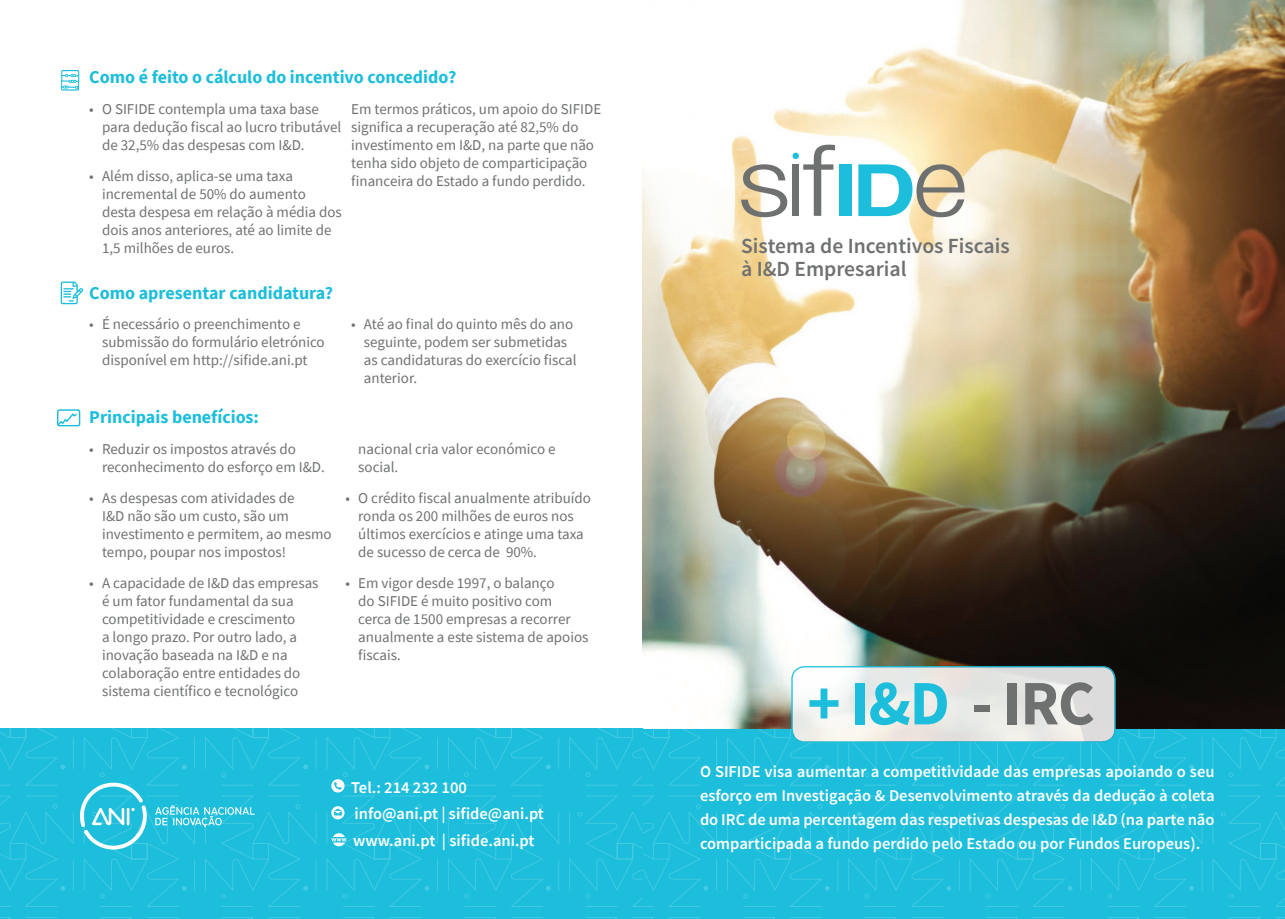
<style>
.page{position:relative;width:1285px;height:919px;background:#fff}
.page>*{position:absolute;margin:0;border:0;box-sizing:border-box;transform-origin:0 0}
.t1{font:700 63.3px "Source Sans Pro";color:#1cbedc}
.t2{font:600 21.6px/23px "Source Sans Pro";color:#6f7171}
.t3{font:700 18px "Source Sans Pro";color:#1cbedc}
.t4{font:600 16.5px/24px "Source Sans Pro";color:#fff;text-align:justify}
.t5{font:600 16.5px/26.8px "Source Sans Pro";color:#fff}
.t6{font:15px/18px "Source Sans Pro";color:#6f7171}
.s1{color:#6f7171}
</style>
<div class="page">
<img style="left:642px;top:0;width:642px;height:729px">
<div style="left:838px;top:164px;width:13px;height:52px;background:#1cbedc"></div>
<svg style="left:858px;top:164px;width:106px;height:53px"></svg>
<svg style="left:741px;top:145px;width:93px;height:72px"></svg>
<svg style="left:61px;top:70px;width:18px;height:21px"></svg>
<div style="left:0;top:729px;width:642px;height:189px;background:#1cbedc"></div>
<hr style="left:558px;top:737px;width:1px;height:32px;background:#fff">
<svg style="left:585px;top:917px;width:32px;height:1px"></svg>
<hr style="left:464px;top:906px;width:32px;height:1px;background:#fff">
<svg style="left:464px;top:917px;width:32px;height:1px"></svg>
<hr style="left:343px;top:906px;width:32px;height:1px;background:#fff">
<svg style="left:343px;top:917px;width:32px;height:1px"></svg>
<hr style="left:511px;top:916px;width:32px;height:1px;background:#fff">
<svg style="left:448px;top:795px;width:111px;height:111px"></svg>
<hr style="left:389px;top:916px;width:32px;height:1px;background:#fff">
<svg style="left:221px;top:917px;width:33px;height:1px"></svg>
<svg style="left:100px;top:917px;width:32px;height:1px"></svg>
<hr style="left:268px;top:916px;width:32px;height:1px;background:#fff">
<hr style="left:147px;top:916px;width:32px;height:1px;background:#fff">
<hr style="left:25px;top:916px;width:32px;height:1px;background:#fff">
<svg style="left:448px;top:729px;width:102px;height:56px"></svg>
<svg style="left:61px;top:281px;width:22px;height:23px"></svg>
<div style="left:57px;top:409px;width:23px;height:17px;border:1px solid #1cbedc;border-radius:2px"></div>
<svg style="left:57px;top:412px;width:21px;height:15px"></svg>
<div style="left:642px;top:729px;width:642px;height:189px;background:#1cbedc"></div>
<svg style="left:1212px;top:729px;width:72px;height:56px;background:#1ebedc"></svg>
<hr style="left:1201px;top:737px;width:1px;height:32px;background:#fff">
<hr style="left:1079px;top:737px;width:1px;height:32px;background:#fff">
<hr style="left:958px;top:737px;width:1px;height:32px;background:#fff">
<hr style="left:1228px;top:906px;width:32px;height:1px;background:#fff">
<svg style="left:1228px;top:916px;width:32px;height:2px"></svg>
<hr style="left:1107px;top:906px;width:32px;height:1px;background:#fff">
<svg style="left:1107px;top:916px;width:32px;height:2px"></svg>
<hr style="left:985px;top:906px;width:32px;height:1px;background:#fff">
<svg style="left:985px;top:916px;width:33px;height:2px"></svg>
<hr style="left:1153px;top:916px;width:32px;height:1px;background:#fff">
<svg style="left:1090px;top:795px;width:112px;height:111px;background:#1ebedc"></svg>
<hr style="left:1032px;top:916px;width:32px;height:1px;background:#fff">
<svg style="left:969px;top:742px;width:103px;height:43px;background:#1ebedc"></svg>
<hr style="left:837px;top:737px;width:1px;height:32px;background:#fff">
<hr style="left:716px;top:737px;width:1px;height:32px;background:#fff">
<hr style="left:864px;top:906px;width:32px;height:1px;background:#fff">
<svg style="left:864px;top:916px;width:32px;height:2px"></svg>
<hr style="left:743px;top:906px;width:32px;height:1px;background:#fff">
<svg style="left:743px;top:916px;width:32px;height:2px"></svg>
<svg style="left:632px;top:916px;width:22px;height:2px"></svg>
<hr style="left:911px;top:916px;width:32px;height:1px;background:#fff">
<svg style="left:848px;top:795px;width:111px;height:111px;background:#1ebedc"></svg>
<hr style="left:789px;top:916px;width:32px;height:1px;background:#fff">
<hr style="left:716px;top:858px;width:1px;height:32px;background:#fff">
<svg style="left:726px;top:729px;width:103px;height:56px;background:#1ebedc"></svg>
<hr style="left:668px;top:916px;width:32px;height:1px;background:#fff">
<svg style="left:569px;top:795px;width:147px;height:112px"></svg>
<svg style="left:1090px;top:729px;width:103px;height:56px;background:#1ebedc"></svg>
<svg style="left:848px;top:742px;width:103px;height:43px;background:#1ebedc"></svg>
<svg style="left:569px;top:729px;width:139px;height:56px"></svg>
<svg style="left:726px;top:795px;width:112px;height:111px;background:#1ebedc"></svg>
<svg style="left:969px;top:795px;width:111px;height:111px;background:#1ebedc"></svg>
<svg style="left:1212px;top:795px;width:72px;height:111px;background:#1ebedc"></svg>
<svg style="left:326px;top:729px;width:112px;height:177px"></svg>
<svg style="left:0;top:729px;width:316px;height:178px"></svg>
<svg style="left:791px;top:666px;width:323px;height:76px;fill:#eaeae6"></svg>
<div style="left:791px;top:666px;width:324px;height:76px;border:2px solid #1cbedc;border-radius:13px"></div>
<p class="t3" style="left:89px;top:65px;width:368px">Como é feito o cálculo do incentivo concedido?</p>
<p class="t6" style="left:102px;top:100px;width:241px;text-indent:-13px">• O SIFIDE contempla uma taxa base para dedução fiscal ao lucro tributável de 32,5% das despesas com I&amp;D.</p>
<p class="t6" style="left:102px;top:167px;width:241px;text-indent:-13px">• Além disso, aplica-se uma taxa incremental de 50% do aumento desta despesa em relação à média dos dois anos anteriores, até ao limite de<br>1,5 milhões de euros.</p>
<p class="t6" style="left:351px;top:100px;width:251px">Em termos práticos, um apoio do SIFIDE significa a recuperação até 82,5% do investimento em I&amp;D, na parte que não tenha sido objeto de comparticipação financeira do Estado a fundo perdido.</p>
<p class="t3" style="left:89px;top:280px;width:245px">Como apresentar candidatura?</p>
<p class="t6" style="left:102px;top:315px;width:224px;text-indent:-13px">• É necessário o preenchimento e submissão do formulário eletrónico disponível em http://sifide.ani.pt</p>
<p class="t6" style="left:364px;top:315px;width:214px;text-indent:-13px">• Até ao final do quinto mês do ano seguinte, podem ser submetidas as candidaturas do exercício fiscal anterior.</p>
<p class="t3" style="left:89px;top:405px;width:171px">Principais benefícios:</p>
<p class="t6" style="left:102px;top:440px;width:224px;text-indent:-13px">• Reduzir os impostos através do reconhecimento do esforço em I&amp;D.</p>
<p class="t6" style="left:102px;top:489px;width:231px;text-indent:-13px">• As despesas com atividades de<br>I&amp;D não são um custo, são um investimento e permitem, ao mesmo tempo, poupar nos impostos!</p>
<p class="t6" style="left:102px;top:573px;width:218px;text-indent:-13px">• A capacidade de I&amp;D das empresas é um fator fundamental da sua competitividade e crescimento<br>a longo prazo. Por outro lado, a inovação baseada na I&amp;D e na colaboração entre entidades do sistema científico e tecnológico</p>
<p class="t6" style="left:358px;top:440px;width:199px">nacional cria valor económico e social.</p>
<p class="t6" style="left:358px;top:489px;width:234px;text-indent:-13px">• O crédito fiscal anualmente atribuído ronda os 200 milhões de euros nos últimos exercícios e atinge uma taxa de sucesso de cerca de 90%.</p>
<p class="t6" style="left:358px;top:573px;width:232px;text-indent:-13px">• Em vigor desde 1997, o balanço<br>do SIFIDE é muito positivo com cerca de 1500 empresas a recorrer anualmente a este sistema de apoios fiscais.</p>
<p class="t5" style="left:351px;top:773px;width:194px">Tel.: 214 232 100 info@ani.pt | sifide@ani.pt www.ani.pt | sifide.ani.pt</p>
<h2 class="t2" style="left:741px;top:235px;width:270px">Sistema de Incentivos Fiscais à I&amp;D Empresarial</h2>
<h1 class="t1" style="left:807px;top:660px;width:289px">+ I&amp;D <span class="s1">- IRC</span></h1>
<p class="t4" style="left:700px;top:760px;width:516px">O SIFIDE visa aumentar a competitividade das empresas apoiando o seu esforço em Investigação &amp; Desenvolvimento através da dedução à coleta do IRC de uma percentagem das respetivas despesas de I&amp;D (na parte não comparticipada a fundo perdido pelo Estado ou por Fundos Europeus).</p>
</div>
